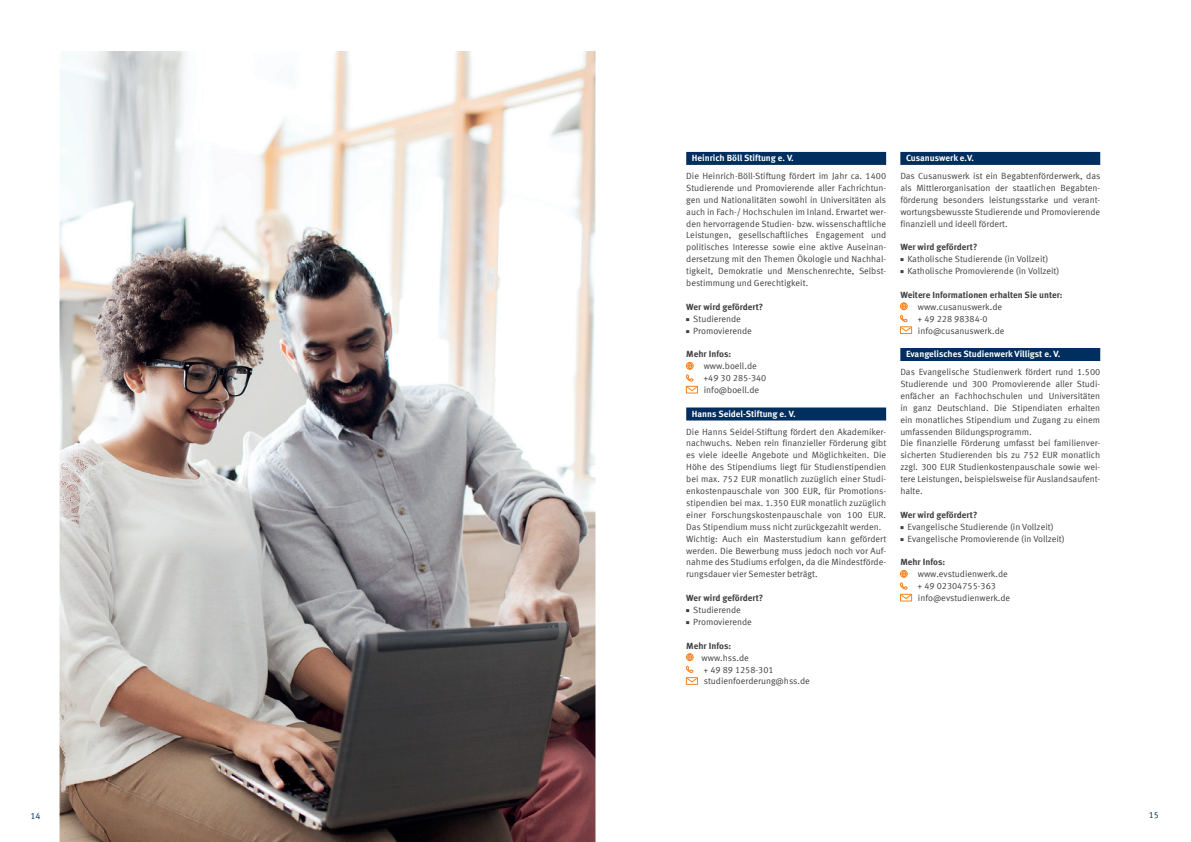
<style>
.page{position:relative;width:1191px;height:842px;background:#fff}
.page>*{position:absolute;margin:0;border:0;box-sizing:border-box;transform-origin:0 0}
.t1{font:9px/11.9px "Meta Offc Pro Norm";color:#3e3e3f}
.t2{font:700 9px "Meta Offc Pro";color:#3e3e3f}
.t3{font:700 9px "Meta Offc Pro";color:#fff}
.t4{font:9px "Meta Offc Pro Norm";color:#002e5e}
.s1{font-size:4px}
</style>
<div class="page">
<div style="left:900px;top:152px;width:200px;height:13px;background:#002e5e"></div>
<div style="left:900px;top:348px;width:200px;height:13px;background:#002e5e"></div>
<div style="left:900px;top:327px;width:11px;height:7px;border:1px solid #f58220"></div>
<svg style="left:900px;top:303px;width:11px;height:29px"></svg>
<svg style="left:900px;top:570px;width:7px;height:19px"></svg>
<div style="left:900px;top:594px;width:11px;height:7px;border:1px solid #f58220"></div>
<svg style="left:901px;top:595px;width:10px;height:4px"></svg>
<div style="left:686px;top:152px;width:200px;height:13px;background:#002e5e"></div>
<div style="left:686px;top:407px;width:200px;height:13px;background:#002e5e"></div>
<svg style="left:685px;top:362px;width:8px;height:19px"></svg>
<div style="left:686px;top:386px;width:11px;height:7px;border:1px solid #f58220"></div>
<svg style="left:687px;top:387px;width:10px;height:4px"></svg>
<div style="left:686px;top:677px;width:11px;height:7px;border:1px solid #f58220"></div>
<svg style="left:685px;top:653px;width:12px;height:29px"></svg>
<img style="left:60px;top:51px;width:535px;height:791px">
<p class="t3" style="left:692px;top:151px;width:103px">Heinrich Böll Stiftung e. V.</p>
<p class="t1" style="left:686px;top:169px;width:201px">Die Heinrich-Böll-Stiftung fördert im Jahr ca. 1400<br>Studierende und Promovierende aller Fachrichtun&shy;gen und Nationalitäten sowohl in Universitäten als auch in Fach-/ Hochschulen im Inland. Erwartet wer&shy;den hervorragende Studien- bzw. wissenschaftliche Leistungen, gesellschaftliches Engagement und politisches Interesse sowie eine aktive Auseinan&shy;dersetzung mit den Themen Ökologie und Nachhal&shy;tigkeit, Demokratie und Menschenrechte, Selbst&shy;bestimmung und Gerechtigkeit.</p>
<p class="t2" style="left:686px;top:300px;width:79px">Wer wird gefördert?</p>
<p class="t1" style="left:686px;top:312px;width:56px"><span class="s1">■</span> Studierende</p>
<p class="t1" style="left:686px;top:324px;width:67px"><span class="s1">■</span> Promovierende</p>
<p class="t2" style="left:686px;top:347px;width:46px">Mehr Infos:</p>
<p class="t1" style="left:703px;top:360px;width:64px">www.boell.de +49 30 285-340 info@boell.de</p>
<p class="t3" style="left:692px;top:407px;width:105px">Hanns Seidel-Stiftung e. V.</p>
<p class="t1" style="left:686px;top:425px;width:201px">Die Hanns Seidel-Stiftung fördert den Akademiker&shy;nachwuchs. Neben rein finanzieller Förderung gibt es viele ideelle Angebote und Möglichkeiten. Die Höhe des Stipendiums liegt für Studienstipendien bei max. 752 EUR monatlich zuzüglich einer Studi&shy;enkostenpauschale von 300 EUR, für Promotions&shy;stipendien bei max. 1.350 EUR monatlich zuzüglich einer Forschungskostenpauschale von 100 EUR.<br>Das Stipendium muss nicht zurückgezahlt werden.<br>Wichtig: Auch ein Masterstudium kann gefördert werden. Die Bewerbung muss jedoch noch vor Auf&shy;nahme des Studiums erfolgen, da die Mindestförde&shy;rungsdauer vier Semester beträgt.</p>
<p class="t2" style="left:686px;top:591px;width:79px">Wer wird gefördert?</p>
<p class="t1" style="left:686px;top:603px;width:56px"><span class="s1">■</span> Studierende</p>
<p class="t1" style="left:686px;top:615px;width:67px"><span class="s1">■</span> Promovierende</p>
<p class="t2" style="left:686px;top:639px;width:46px">Mehr Infos:</p>
<p class="t1" style="left:701px;top:651px;width:110px">www.hss.de<br>+ 49 89 1258-301 studienfoerderung@hss.de</p>
<p class="t3" style="left:906px;top:151px;width:69px">Cusanuswerk e.V.</p>
<p class="t1" style="left:900px;top:169px;width:201px;text-align:justify">Das Cusanuswerk ist ein Begabtenförderwerk, das als Mittlerorganisation der staatlichen Begabten&shy;förderung besonders leistungsstarke und verant&shy;wortungsbewusste Studierende und Promovierende finanziell und ideell fördert.</p>
<p class="t2" style="left:900px;top:240px;width:79px">Wer wird gefördert?</p>
<p class="t1" style="left:900px;top:253px;width:149px"><span class="s1">■</span> Katholische Studierende (in Vollzeit)</p>
<p class="t1" style="left:900px;top:264px;width:161px"><span class="s1">■</span> Katholische Promovierende (in Vollzeit)</p>
<p class="t2" style="left:900px;top:288px;width:164px">Weitere Informationen erhalten Sie unter:</p>
<p class="t1" style="left:917px;top:300px;width:89px">www.cusanuswerk.de + 49 228 98384-0 info@cusanuswerk.de</p>
<p class="t3" style="left:906px;top:347px;width:156px">Evangelisches Studienwerk Villigst e. V.</p>
<p class="t1" style="left:900px;top:365px;width:201px">Das Evangelische Studienwerk fördert rund 1.500<br>Studierende und 300 Promovierende aller Studi&shy;enfächer an Fachhochschulen und Universitäten in ganz Deutschland. Die Stipendiaten erhalten ein monatliches Stipendium und Zugang zu einem umfassenden Bildungsprogramm.<br>Die finanzielle Förderung umfasst bei familienver&shy;sicherten Studierenden bis zu 752 EUR monatlich zzgl. 300 EUR Studienkostenpauschale sowie wei&shy;tere Leistungen, beispielsweise für Auslandsaufent&shy;halte.</p>
<p class="t2" style="left:900px;top:508px;width:79px">Wer wird gefördert?</p>
<p class="t1" style="left:900px;top:520px;width:155px"><span class="s1">■</span> Evangelische Studierende (in Vollzeit)</p>
<p class="t1" style="left:900px;top:532px;width:166px"><span class="s1">■</span> Evangelische Promovierende (in Vollzeit)</p>
<p class="t2" style="left:900px;top:555px;width:46px">Mehr Infos:</p>
<p class="t1" style="left:917px;top:568px;width:94px">www.evstudienwerk.de + 49 02304755-363 info@evstudienwerk.de</p>
<p class="t4" style="left:30px;top:809px;width:12px">14</p>
<p class="t4" style="left:1148px;top:808px;width:12px">15</p>
</div>
